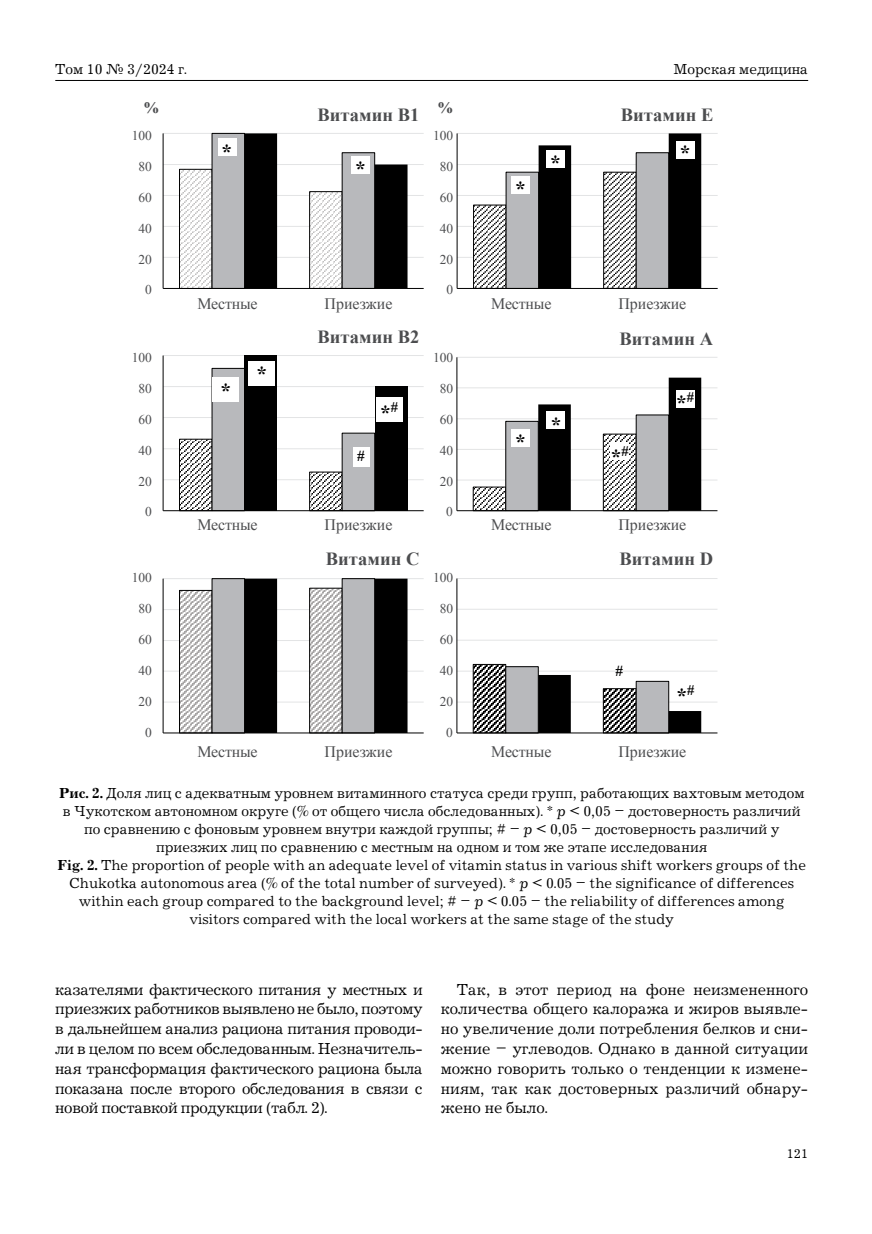
<style>
.page{position:relative;width:872px;height:1234px;background:#fff}
.page>*{position:absolute;margin:0;border:0;box-sizing:border-box;transform-origin:0 0}
.t1{font:700 21.3px "Times New Roman";color:#000}
.t2{font:700 18.45px "Times New Roman";letter-spacing:.005em;color:#4c4d4f}
.t3{font:16.5px/19.8px "Journal";letter-spacing:-.01em;color:#000;text-align:justify}
.t4{font:15.9px "Times New Roman";color:#4c4d4f}
.t5{font:700 15.9px "Times New Roman";color:#4c4d4f}
.t6{font:700 15.3px "Times New Roman";color:#000}
.t7{font:15px/18px "Journal";color:#000;text-align:center}
.t8{font:13.5px "Journal";color:#000}
.t9{font:13.35px "Times New Roman";color:#4c4d4f}
.s1{font-weight:700}
.s2{font-style:italic}
</style>
<div class="page">
<hr style="left:55px;top:80px;width:753px;height:1px;background:#000">
<hr style="left:163px;top:257px;width:261px;height:1px;background:#e3e4e5">
<hr style="left:163px;top:226px;width:261px;height:1px;background:#e3e4e5">
<hr style="left:163px;top:195px;width:261px;height:1px;background:#e3e4e5">
<hr style="left:163px;top:164px;width:261px;height:1px;background:#e3e4e5">
<hr style="left:163px;top:133px;width:261px;height:1px;background:#e3e4e5">
<hr style="left:163px;top:133px;width:1px;height:155px;background:#000">
<hr style="left:163px;top:288px;width:261px;height:1px;background:#000">
<hr style="left:457px;top:257px;width:260px;height:1px;background:#e3e4e5">
<hr style="left:457px;top:226px;width:260px;height:1px;background:#e3e4e5">
<hr style="left:457px;top:195px;width:260px;height:1px;background:#e3e4e5">
<hr style="left:457px;top:164px;width:260px;height:1px;background:#e3e4e5">
<hr style="left:457px;top:133px;width:260px;height:1px;background:#e3e4e5">
<svg style="left:472px;top:133px;width:229px;height:155px"></svg>
<hr style="left:456px;top:133px;width:1px;height:155px;background:#000">
<hr style="left:457px;top:288px;width:260px;height:1px;background:#000">
<hr style="left:163px;top:479px;width:261px;height:1px;background:#e3e4e5">
<hr style="left:163px;top:448px;width:261px;height:1px;background:#e3e4e5">
<hr style="left:163px;top:417px;width:261px;height:1px;background:#e3e4e5">
<hr style="left:163px;top:386px;width:261px;height:1px;background:#e3e4e5">
<hr style="left:163px;top:355px;width:261px;height:1px;background:#e3e4e5">
<svg style="left:179px;top:367px;width:196px;height:143px"></svg>
<div style="left:244px;top:355px;width:33px;height:155px;background:#000"></div>
<div style="left:375px;top:386px;width:32px;height:124px;background:#000"></div>
<hr style="left:163px;top:355px;width:1px;height:155px;background:#000">
<hr style="left:163px;top:510px;width:261px;height:1px;background:#000">
<hr style="left:457px;top:479px;width:260px;height:1px;background:#e3e4e5">
<hr style="left:457px;top:449px;width:260px;height:1px;background:#e3e4e5">
<hr style="left:457px;top:418px;width:260px;height:1px;background:#e3e4e5">
<hr style="left:457px;top:387px;width:260px;height:1px;background:#e3e4e5">
<hr style="left:457px;top:357px;width:260px;height:1px;background:#e3e4e5">
<svg style="left:472px;top:377px;width:229px;height:133px"></svg>
<hr style="left:456px;top:357px;width:1px;height:153px;background:#000">
<hr style="left:457px;top:510px;width:260px;height:1px;background:#000">
<hr style="left:163px;top:701px;width:261px;height:1px;background:#e3e4e5">
<hr style="left:163px;top:670px;width:261px;height:1px;background:#e3e4e5">
<hr style="left:163px;top:640px;width:261px;height:1px;background:#e3e4e5">
<hr style="left:163px;top:609px;width:261px;height:1px;background:#e3e4e5">
<hr style="left:163px;top:578px;width:261px;height:1px;background:#e3e4e5">
<svg style="left:178px;top:578px;width:229px;height:154px"></svg>
<hr style="left:163px;top:578px;width:1px;height:154px;background:#000">
<hr style="left:163px;top:732px;width:261px;height:1px;background:#000">
<hr style="left:457px;top:701px;width:260px;height:1px;background:#e3e4e5">
<hr style="left:457px;top:670px;width:260px;height:1px;background:#e3e4e5">
<hr style="left:457px;top:639px;width:260px;height:1px;background:#e3e4e5">
<hr style="left:457px;top:608px;width:260px;height:1px;background:#e3e4e5">
<hr style="left:457px;top:578px;width:260px;height:1px;background:#e3e4e5">
<svg style="left:472px;top:663px;width:229px;height:69px"></svg>
<hr style="left:456px;top:578px;width:1px;height:154px;background:#000">
<hr style="left:457px;top:732px;width:260px;height:1px;background:#000">
<div style="left:511px;top:176px;width:19px;height:18px;background:#fff"></div>
<div style="left:546px;top:150px;width:19px;height:18px;background:#fff"></div>
<div style="left:212px;top:377px;width:27px;height:25px;background:#fff"></div>
<div style="left:511px;top:429px;width:19px;height:18px;background:#fff"></div>
<div style="left:675px;top:390px;width:19px;height:18px;background:#fff"></div>
<div style="left:248px;top:360px;width:27px;height:25px;background:#fff"></div>
<div style="left:675px;top:141px;width:19px;height:18px;background:#fff"></div>
<div style="left:546px;top:411px;width:19px;height:18px;background:#fff"></div>
<div style="left:376px;top:397px;width:27px;height:25px;background:#fff"></div>
<div style="left:353px;top:447px;width:17px;height:20px;background:#fff"></div>
<div style="left:610px;top:442px;width:19px;height:17px;background:#fff"></div>
<svg style="left:178px;top:132px;width:229px;height:156px"></svg>
<p class="t7" style="left:55px;top:61px;width:133px">Том 10 № 3/2024 г.</p>
<p class="t7" style="left:673px;top:61px;width:136px">Морская медицина</p>
<p class="t5" style="left:144px;top:97px;width:17px">%</p>
<p class="t2" style="left:317px;top:102px;width:138px">Витамин В1 <sup>%</sup></p>
<p class="t2" style="left:620px;top:102px;width:94px">Витамин Е</p>
<p class="t9" style="left:132px;top:127px;width:22px">100</p>
<p class="t9" style="left:433px;top:127px;width:22px">100</p>
<h1 class="t1" style="left:222px;top:137px;width:12px">*</h1>
<h1 class="t1" style="left:680px;top:138px;width:12px">*</h1>
<p class="t9" style="left:138px;top:157px;width:15px">80</p>
<h1 class="t1" style="left:355px;top:154px;width:12px">*</h1>
<p class="t9" style="left:440px;top:157px;width:15px">80</p>
<h1 class="t1" style="left:550px;top:148px;width:12px">*</h1>
<h1 class="t1" style="left:515px;top:174px;width:12px">*</h1>
<p class="t9" style="left:138px;top:188px;width:15px">60</p>
<p class="t9" style="left:440px;top:188px;width:15px">60</p>
<p class="t9" style="left:138px;top:219px;width:15px">40</p>
<p class="t9" style="left:440px;top:219px;width:15px">40</p>
<p class="t9" style="left:138px;top:250px;width:15px">20</p>
<p class="t9" style="left:440px;top:250px;width:15px">20</p>
<p class="t9" style="left:145px;top:281px;width:8px">0</p>
<p class="t9" style="left:446px;top:281px;width:8px">0</p>
<p class="t4" style="left:197px;top:292px;width:62px">Местные</p>
<p class="t4" style="left:324px;top:292px;width:69px">Приезжие</p>
<p class="t4" style="left:491px;top:292px;width:62px">Местные</p>
<p class="t4" style="left:618px;top:292px;width:69px">Приезжие</p>
<p class="t2" style="left:317px;top:324px;width:104px">Витамин В2</p>
<p class="t2" style="left:619px;top:326px;width:95px">Витамин А</p>
<p class="t9" style="left:132px;top:348px;width:22px">100</p>
<p class="t9" style="left:433px;top:348px;width:22px">100</p>
<h1 class="t1" style="left:256px;top:359px;width:12px">*</h1>
<p class="t9" style="left:138px;top:379px;width:15px">80</p>
<p class="t9" style="left:138px;top:410px;width:15px">60</p>
<h1 class="t1" style="left:220px;top:376px;width:12px">*</h1>
<h1 class="t1" style="left:380px;top:398px;width:19px">*<sup>#</sup></h1>
<p class="t9" style="left:440px;top:379px;width:15px">80</p>
<p class="t9" style="left:440px;top:410px;width:15px">60</p>
<h1 class="t1" style="left:551px;top:409px;width:12px">*</h1>
<h1 class="t1" style="left:676px;top:388px;width:19px">*<sup>#</sup></h1>
<h1 class="t1" style="left:515px;top:427px;width:12px">*</h1>
<p class="t9" style="left:138px;top:441px;width:15px">40</p>
<p class="t9" style="left:440px;top:441px;width:15px">40</p>
<p class="t6" style="left:357px;top:445px;width:9px">#</p>
<h1 class="t1" style="left:610px;top:442px;width:26px">*<sup>#</sup>'</h1>
<p class="t9" style="left:138px;top:472px;width:15px">20</p>
<p class="t9" style="left:440px;top:472px;width:15px">20</p>
<p class="t9" style="left:145px;top:502px;width:8px">0</p>
<p class="t9" style="left:446px;top:502px;width:8px">0</p>
<p class="t4" style="left:197px;top:514px;width:62px">Местные</p>
<p class="t4" style="left:324px;top:514px;width:69px">Приезжие</p>
<p class="t4" style="left:491px;top:514px;width:62px">Местные</p>
<p class="t4" style="left:618px;top:514px;width:69px">Приезжие</p>
<p class="t2" style="left:326px;top:546px;width:95px">Витамин С</p>
<p class="t2" style="left:619px;top:546px;width:95px">Витамин D</p>
<p class="t9" style="left:132px;top:569px;width:22px">100</p>
<p class="t9" style="left:433px;top:569px;width:22px">100</p>
<p class="t9" style="left:138px;top:599px;width:15px">80</p>
<p class="t9" style="left:439px;top:599px;width:15px">80</p>
<p class="t9" style="left:138px;top:630px;width:15px">60</p>
<p class="t9" style="left:439px;top:630px;width:15px">60</p>
<p class="t9" style="left:138px;top:661px;width:15px">40</p>
<p class="t9" style="left:439px;top:661px;width:15px">40</p>
<p class="t6" style="left:615px;top:660px;width:9px">#</p>
<p class="t9" style="left:138px;top:692px;width:15px">20</p>
<p class="t9" style="left:439px;top:692px;width:15px">20</p>
<h1 class="t1" style="left:676px;top:680px;width:19px">*<sup>#</sup></h1>
<p class="t9" style="left:145px;top:723px;width:8px">0</p>
<p class="t9" style="left:446px;top:723px;width:8px">0</p>
<p class="t4" style="left:197px;top:740px;width:62px">Местные</p>
<p class="t4" style="left:324px;top:740px;width:69px">Приезжие</p>
<p class="t4" style="left:491px;top:740px;width:62px">Местные</p>
<p class="t4" style="left:618px;top:740px;width:69px">Приезжие</p>
<p class="t7" style="left:57px;top:784px;width:750px"><span class="s1">Рис. 2.</span> Доля лиц с адекватным уровнем витаминного статуса среди групп, работающих вахтовым методом в Чукотском автономном округе (% от общего числа обследованных). * <span class="s2">p</span> &lt; 0,05 – достоверность различий по сравнению с фоновым уровнем внутри каждой группы; # – <span class="s2">p</span> &lt; 0,05 – достоверность различий у приезжих лиц по сравнению с местным на одном и том же этапе исследования<br><span class="s1">Fig. 2.</span> The proportion of people with an adequate level of vitamin status in various shift workers groups of the Chukotka autonomous area (% of the total number of surveyed). * <span class="s2">p</span> &lt; 0.05 – the significance of differences within each group compared to the background level; # – <span class="s2">p</span> &lt; 0.05 – the reliability of differences among visitors compared with the local workers at the same stage of the study</p>
<p class="t3" style="left:55px;top:979px;width:369px">казателями фактического питания у местных и приезжих работников выявлено не было, поэтому в дальнейшем анализ рациона питания проводи&shy;ли в целом по всем обследованным. Незначитель&shy;ная трансформация фактического рациона была показана после второго обследования в связи с новой поставкой продукции (табл. 2).</p>
<p class="t3" style="left:441px;top:979px;width:369px;text-indent:16px">Так, в этот период на фоне неизмененного количества общего калоража и жиров выявле&shy;но увеличение доли потребления белков и сни&shy;жение – углеводов. Однако в данной ситуации можно говорить только о тенденции к измене&shy;ниям, так как достоверных различий обнару&shy;жено не было.</p>
<p class="t8" style="left:787px;top:1145px;width:23px">121</p>
</div>
